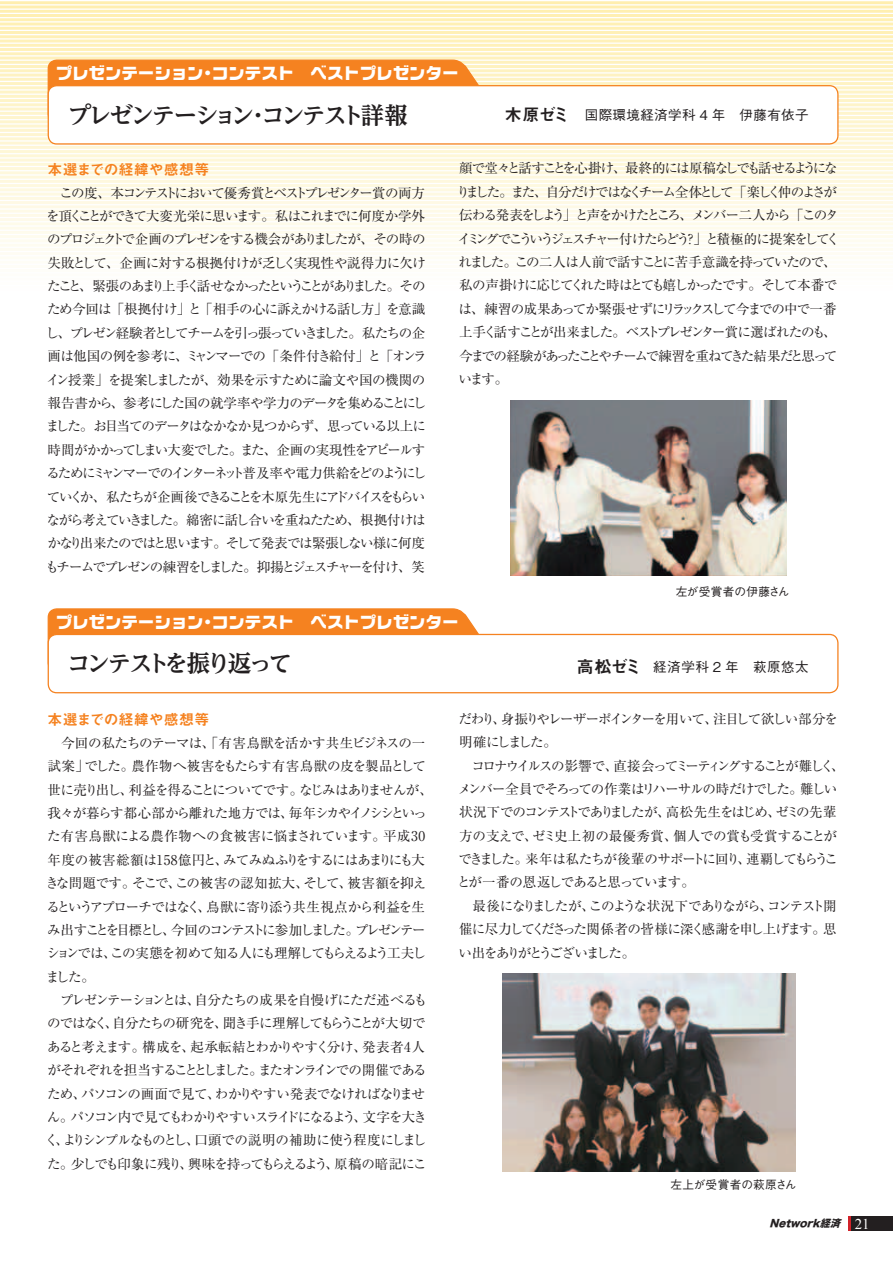
<style>
.page{position:relative;width:893px;height:1263px;background:#fff}
.page>*{position:absolute;margin:0;border:0;box-sizing:border-box;transform-origin:0 0}
.t1{font:700 23.4px "UD Reimin Pro";letter-spacing:-.115em;color:#231f20}
.t2{font:15.9px "NIS WNKS L10 S10 83 pv RKSJ H";letter-spacing:.03em;color:#fff}
.t3{font:14.85px "Midashi Go Pro MB31";color:#f58220}
.t4{font:13.5px/23.4px "Ryumin Pro";letter-spacing:-.095em;color:#231f20}
.t5{font:13.5px/23.4px "Ryumin Pro";letter-spacing:-.075em;color:#231f20}
.t6{font:13.5px/23.4px "Ryumin Pro";letter-spacing:-.12em;color:#231f20}
.t7{font:500 13.5px "Gothic BBB Pro";letter-spacing:.03em;color:#231f20}
.t8{font:500 13.5px "Gothic BBB Pro";letter-spacing:.05em;color:#231f20}
.t9{font:500 11.7px "Gothic BBB Pro";color:#231f20}
.t10{font:italic 10.05px "Hira Kaku Std W8";color:#231f20}
.s1{font-family:"Midashi Go Pro MB31";font-weight:400;font-size:16.95px}
.s2{font-family:"Times New Roman";font-style:normal;font-size:14.85px;color:#fff}
</style>
<div class="page">
<svg style="left:0;top:1px;width:893px;height:257px"></svg>
<hr style="left:0;top:4px;width:893px;height:2px;background:#fff">
<hr style="left:0;top:9px;width:893px;height:1px;background:#fff">
<hr style="left:0;top:13px;width:893px;height:1px;background:#fff">
<hr style="left:0;top:17px;width:893px;height:1px;background:#fff">
<hr style="left:0;top:21px;width:893px;height:2px;background:#fff">
<hr style="left:0;top:26px;width:893px;height:1px;background:#fff">
<hr style="left:0;top:30px;width:893px;height:1px;background:#fff">
<hr style="left:0;top:34px;width:893px;height:1px;background:#fff">
<hr style="left:0;top:38px;width:893px;height:2px;background:#fff">
<hr style="left:0;top:43px;width:893px;height:1px;background:#fff">
<hr style="left:0;top:47px;width:893px;height:1px;background:#fff">
<hr style="left:0;top:51px;width:893px;height:1px;background:#fff">
<hr style="left:0;top:55px;width:893px;height:2px;background:#fff">
<hr style="left:0;top:60px;width:893px;height:1px;background:#fff">
<hr style="left:0;top:64px;width:893px;height:1px;background:#fff">
<hr style="left:0;top:68px;width:893px;height:1px;background:#fff">
<hr style="left:0;top:72px;width:893px;height:2px;background:#fff">
<hr style="left:0;top:77px;width:893px;height:1px;background:#fff">
<hr style="left:0;top:81px;width:893px;height:1px;background:#fff">
<hr style="left:0;top:85px;width:893px;height:1px;background:#fff">
<hr style="left:0;top:89px;width:893px;height:2px;background:#fff">
<hr style="left:0;top:94px;width:893px;height:1px;background:#fff">
<hr style="left:0;top:98px;width:893px;height:1px;background:#fff">
<hr style="left:0;top:102px;width:893px;height:1px;background:#fff">
<hr style="left:0;top:106px;width:893px;height:2px;background:#fff">
<hr style="left:0;top:111px;width:893px;height:1px;background:#fff">
<hr style="left:0;top:115px;width:893px;height:1px;background:#fff">
<hr style="left:0;top:119px;width:893px;height:1px;background:#fff">
<hr style="left:0;top:123px;width:893px;height:2px;background:#fff">
<hr style="left:0;top:128px;width:893px;height:1px;background:#fff">
<hr style="left:0;top:132px;width:893px;height:1px;background:#fff">
<hr style="left:0;top:136px;width:893px;height:1px;background:#fff">
<hr style="left:0;top:140px;width:893px;height:2px;background:#fff">
<hr style="left:0;top:145px;width:893px;height:1px;background:#fff">
<hr style="left:0;top:149px;width:893px;height:1px;background:#fff">
<hr style="left:0;top:153px;width:893px;height:1px;background:#fff">
<hr style="left:0;top:157px;width:893px;height:2px;background:#fff">
<hr style="left:0;top:162px;width:893px;height:1px;background:#fff">
<hr style="left:0;top:166px;width:893px;height:1px;background:#fff">
<hr style="left:0;top:170px;width:893px;height:1px;background:#fff">
<hr style="left:0;top:174px;width:893px;height:2px;background:#fff">
<hr style="left:0;top:179px;width:893px;height:1px;background:#fff">
<hr style="left:0;top:183px;width:893px;height:1px;background:#fff">
<hr style="left:0;top:187px;width:893px;height:1px;background:#fff">
<hr style="left:0;top:191px;width:893px;height:2px;background:#fff">
<hr style="left:0;top:196px;width:893px;height:1px;background:#fff">
<hr style="left:0;top:200px;width:893px;height:1px;background:#fff">
<hr style="left:0;top:204px;width:893px;height:1px;background:#fff">
<hr style="left:0;top:208px;width:893px;height:2px;background:#fff">
<hr style="left:0;top:213px;width:893px;height:1px;background:#fff">
<hr style="left:0;top:217px;width:893px;height:1px;background:#fff">
<hr style="left:0;top:221px;width:893px;height:1px;background:#fff">
<hr style="left:0;top:225px;width:893px;height:2px;background:#fff">
<hr style="left:0;top:230px;width:893px;height:1px;background:#fff">
<hr style="left:0;top:234px;width:893px;height:1px;background:#fff">
<hr style="left:0;top:238px;width:893px;height:1px;background:#fff">
<hr style="left:0;top:242px;width:893px;height:2px;background:#fff">
<hr style="left:0;top:247px;width:893px;height:1px;background:#fff">
<hr style="left:0;top:251px;width:893px;height:1px;background:#fff">
<hr style="left:0;top:255px;width:893px;height:1px;background:#fff">
<svg style="left:47px;top:608px;width:457px;height:65px;background:#f58d33"></svg>
<div style="left:48px;top:634px;width:790px;height:59px;background:#fff;border-radius:9px"></div>
<div style="left:48px;top:634px;width:790px;height:59px;border:1px solid #f58220;border-radius:9px"></div>
<svg style="left:47px;top:59px;width:457px;height:65px;background:#f58d31"></svg>
<div style="left:48px;top:86px;width:790px;height:58px;background:#fff;border-radius:9px"></div>
<div style="left:48px;top:85px;width:790px;height:60px;border:1px solid #f58220;border-radius:9px"></div>
<img style="left:510px;top:401px;width:277px;height:174px">
<img style="left:502px;top:974px;width:293px;height:198px">
<div style="left:850px;top:1216px;width:43px;height:15px;background:#231f20"></div>
<svg style="left:848px;top:1216px;width:2px;height:15px"></svg>
<p class="t2" style="left:56px;top:63px;width:404px">プレゼンテーション・コンテスト　ベストプレゼンター</p>
<h1 class="t1" style="left:68px;top:96px;width:342px">プレゼンテーション・コンテスト詳報</h1>
<p class="t7" style="left:505px;top:104px;width:305px"><span class="s1">木原ゼミ　</span>国際環境経済学科 4 年　伊藤有依子</p>
<p class="t3" style="left:48px;top:157px;width:163px">本選までの経緯や感想等</p>
<p class="t4" style="left:45px;top:180px;width:383px;text-align:justify;text-indent:14px">この度、本コンテストにおいて優秀賞とベストプレゼンター賞の両方を頂くことができて大変光栄に思います。私はこれまでに何度か学外のプロジェクトで企画のプレゼンをする機会がありましたが、その時の失敗として、企画に対する根拠付けが乏しく実現性や説得力に欠けたこと、緊張のあまり上手く話せなかったということがありました。そのため今回は「根拠付け」と「相手の心に訴えかける話し方」を意識し、プレゼン経験者としてチームを引っ張っていきました。私たちの企画は他国の例を参考に、ミャンマーでの「条件付き給付」と「オンライン授業」を提案しましたが、効果を示すために論文や国の機関の報告書から、参考にした国の就学率や学力のデータを集めることにしました。お目当てのデータはなかなか見つからず、思っている以上に時間がかかってしまい大変でした。また、企画の実現性をアピールするためにミャンマーでのインターネット普及率や電力供給をどのようにしていくか、私たちが企画後できることを木原先生にアドバイスをもらいながら考えていきました。綿密に話し合いを重ねたため、根拠付けはかなり出来たのではと思います。そして発表では緊張しない様に何度もチームでプレゼンの練習をしました。抑揚とジェスチャーを付け、笑</p>
<p class="t6" style="left:456px;top:156px;width:385px">顔で堂々と話すことを心掛け、最終的には原稿なしでも話せるようになりました。また、自分だけではなくチーム全体として「楽しく仲のよさが伝わる発表をしよう」と声をかけたところ、メンバー二人から「このタイミングでこういうジェスチャー付けたらどう？」と積極的に提案をしてくれました。この二人は人前で話すことに苦手意識を持っていたので、私の声掛けに応じてくれた時はとても嬉しかったです。そして本番では、練習の成果あってか緊張せずにリラックスして今までの中で一番上手く話すことが出来ました。ベストプレゼンター賞に選ばれたのも、今までの経験があったことやチームで練習を重ねてきた結果だと思っています。</p>
<p class="t9" style="left:676px;top:582px;width:115px">左が受賞者の伊藤さん</p>
<p class="t2" style="left:56px;top:612px;width:404px">プレゼンテーション・コンテスト　ベストプレゼンター</p>
<h1 class="t1" style="left:67px;top:644px;width:226px">コンテストを振り返って</h1>
<p class="t8" style="left:577px;top:656px;width:233px"><span class="s1">高松ゼミ</span>　経済学科 2 年　萩原悠太</p>
<p class="t3" style="left:48px;top:707px;width:163px">本選までの経緯や感想等</p>
<p class="t5" style="left:46px;top:730px;width:389px;text-indent:16px">今回の私たちのテーマは、「有害鳥獣を活かす共生ビジネスの一試案」でした。農作物へ被害をもたらす有害鳥獣の皮を製品として世に売り出し、利益を得ることについてです。なじみはありませんが、我々が暮らす都心部から離れた地方では、毎年シカやイノシシといった有害鳥獣による農作物への食被害に悩まされています。平成30年度の被害総額は158億円と、みてみぬふりをするにはあまりにも大きな問題です。そこで、この被害の認知拡大、そして、被害額を抑えるというアプローチではなく、鳥獣に寄り添う共生視点から利益を生み出すことを目標とし、今回のコンテストに参加しました。プレゼンテーションでは、この実態を初めて知る人にも理解してもらえるよう工夫しました。</p>
<p class="t4" style="left:45px;top:987px;width:384px;text-indent:15px">プレゼンテーションとは、自分たちの成果を自慢げにただ述べるものではなく、自分たちの研究を、聞き手に理解してもらうことが大切であると考えます。構成を、起承転結とわかりやすく分け、発表者4人がそれぞれを担当することとしました。またオンラインでの開催であるため、パソコンの画面で見て、わかりやすい発表でなければなりません。パソコン内で見てもわかりやすいスライドになるよう、文字を大きく、よりシンプルなものとし、口頭での説明の補助に使う程度にしました。少しでも印象に残り、興味を持ってもらえるよう、原稿の暗記にこ</p>
<p class="t4" style="left:458px;top:706px;width:381px">だわり、身振りやレーザーポインターを用いて、注目して欲しい部分を明確にしました。</p>
<p class="t4" style="left:457px;top:753px;width:389px;text-indent:14px">コロナウイルスの影響で、直接会ってミーティングすることが難しく、メンバー全員でそろっての作業はリハーサルの時だけでした。難しい状況下でのコンテストでありましたが、高松先生をはじめ、ゼミの先輩方の支えで、ゼミ史上初の最優秀賞、個人での賞も受賞することができました。来年は私たちが後輩のサポートに回り、連覇してもらうことが一番の恩返しであると思っています。</p>
<p class="t4" style="left:459px;top:893px;width:379px;text-align:justify;text-indent:14px">最後になりましたが、このような状況下でありながら、コンテスト開催に尽力してくださった関係者の皆様に深く感謝を申し上げます。思い出をありがとうございました。</p>
<p class="t9" style="left:670px;top:1175px;width:127px">左上が受賞者の萩原さん</p>
<p class="t10" style="left:770px;top:1218px;width:101px">Network経済 <span class="s2">2 1</span></p>
</div>
